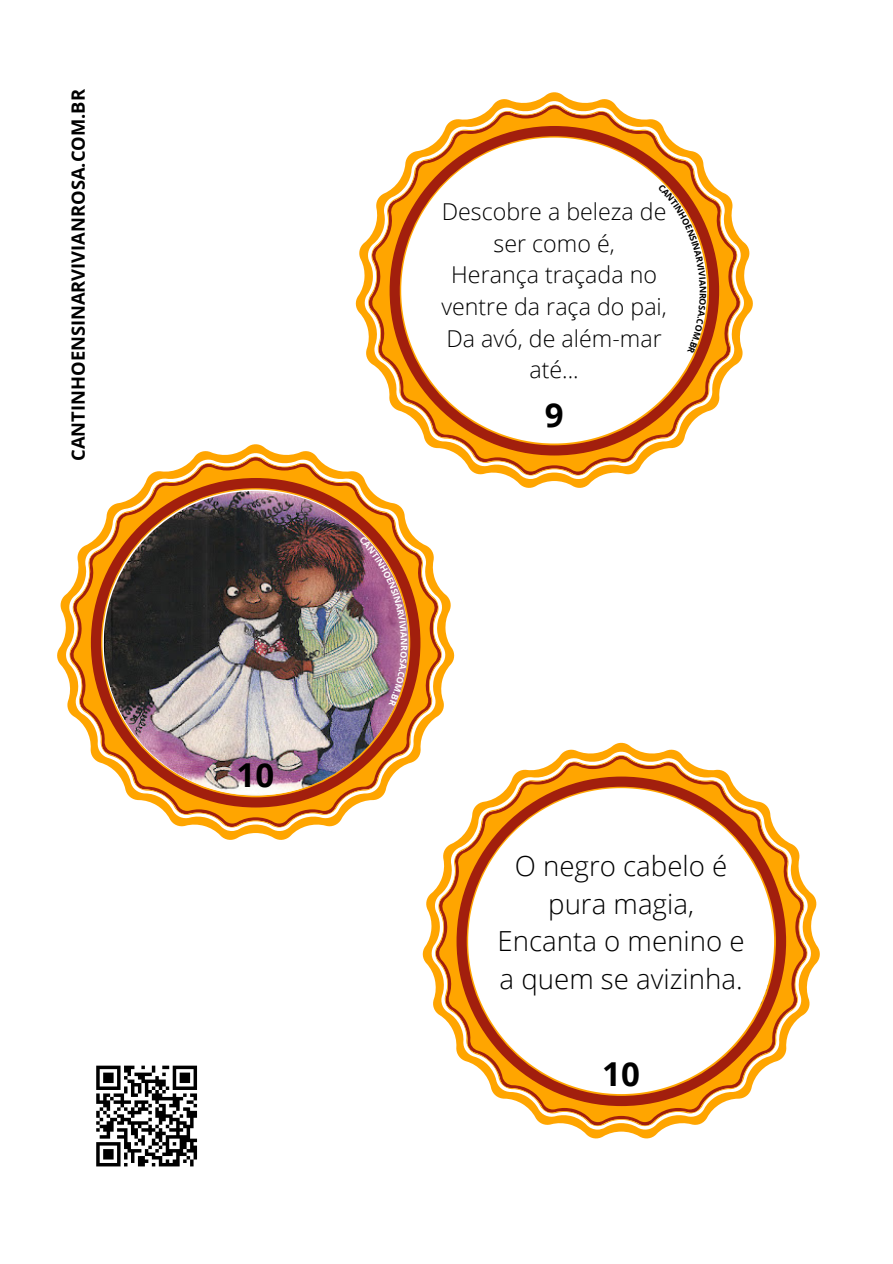
<style>
.page{position:relative;width:893px;height:1264px;background:#fff}
.page>*{position:absolute;margin:0;border:0;box-sizing:border-box;transform-origin:0 0}
.t1{font:700 33px "Open Sans";color:#000}
.t2{font:300 27.6px/37.7px "Open Sans";color:#000;text-align:center}
.t3{font:300 23.25px/31.7px "Open Sans";color:#000;text-align:center}
.t4{font:700 18.3px "Open Sans";color:#000}
</style>
<div class="page">
<svg style="left:57px;top:444px;width:398px;height:396px"></svg>
<svg style="left:65px;top:452px;width:381px;height:380px"></svg>
<svg style="left:68px;top:456px;width:375px;height:371px"></svg>
<svg style="left:91px;top:478px;width:329px;height:329px"></svg>
<svg style="left:102px;top:489px;width:306px;height:306px"></svg>
<svg style="left:354px;top:92px;width:399px;height:397px"></svg>
<svg style="left:363px;top:100px;width:382px;height:380px"></svg>
<svg style="left:367px;top:105px;width:374px;height:370px"></svg>
<svg style="left:389px;top:126px;width:330px;height:329px"></svg>
<svg style="left:401px;top:138px;width:306px;height:305px"></svg>
<svg style="left:421px;top:742px;width:399px;height:397px"></svg>
<svg style="left:430px;top:750px;width:382px;height:381px"></svg>
<svg style="left:434px;top:755px;width:374px;height:371px"></svg>
<svg style="left:456px;top:776px;width:330px;height:330px"></svg>
<svg style="left:468px;top:788px;width:306px;height:306px"></svg>
<img style="left:104px;top:491px;width:304px;height:304px;border-radius:50%">
<svg style="left:96px;top:1065px;width:102px;height:102px"></svg>
<div style="left:62px;top:82px;width:32px;height:386px;background:#fff;border-radius:8px"></div>
<img style="left:359px;top:536px;width:48px;height:170px">
<svg style="left:658px;top:184px;width:48px;height:170px"></svg>
<svg style="left:754px;top:997px;width:8px;height:7px"></svg>
<p class="t4" style="left:65px;top:461px;width:373px;rotate:-90deg">CANTINHOENSINARVIVIANROSA.COM.BR</p>
<h1 class="t1" style="left:236px;top:752px;width:39px">10</h1>
<p class="t3" style="left:441px;top:195px;width:227px">Descobre a beleza de ser como é,<br>Herança traçada no ventre da raça do pai,<br>Da avó, de além-mar até...</p>
<h1 class="t1" style="left:544px;top:391px;width:20px">9</h1>
<p class="t2" style="left:497px;top:846px;width:249px">O negro cabelo é pura magia,<br>Encanta o menino e a quem se avizinha.</p>
<h1 class="t1" style="left:602px;top:1050px;width:39px">10</h1>
</div>
